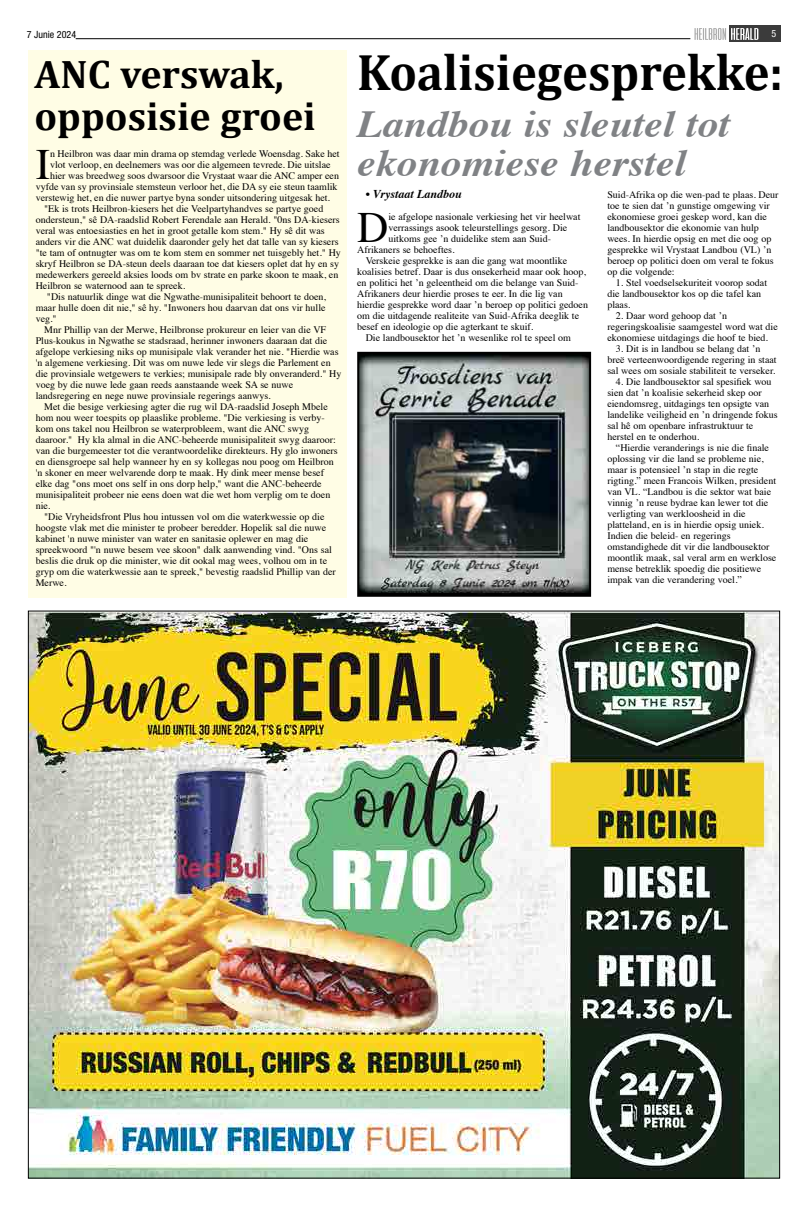
<style>
.page{position:relative;width:808px;height:1205px;background:#fff}
.page>*{position:absolute;margin:0;border:0;box-sizing:border-box;transform-origin:0 0}
.t1{font:700 51.5px "Cambria";color:#000;scale:.94 1}
.t2{font:43.3px "Times";color:#000}
.t3{font:700 40px/42px "Cambria";color:#000}
.t4{font:italic 700 38.2px "Times";color:#808285;scale:1.09 1}
.t5{font:italic 700 12px "Times";color:#000}
.t6{font:10px/11px "Times";color:#000}
.t7{font:condensed 10px "Helvetica Neue LT Std";color:#000}
.t8{font:condensed 10px "Helvetica Neue LT Std";color:#fff}
</style>
<div class="page">
<div style="left:729px;top:26px;width:51px;height:16px;background:#3b3b3b"></div>
<svg style="left:694px;top:28px;width:64px;height:12px"></svg>
<hr style="left:76px;top:38px;width:614px;height:1px;background:#000">
<div style="left:28px;top:51px;width:319px;height:547px;background:#fffde5"></div>
<img style="left:30px;top:613px;width:748px;height:563px">
<img style="left:360px;top:355px;width:228px;height:239px">
<div style="left:357px;top:352px;width:234px;height:245px;border:2px solid #000"></div>
<p class="t7" style="left:27px;top:29px;width:51px">7 Junie 2024</p>
<p class="t8" style="left:771px;top:28px;width:6px">5</p>
<h3 class="t3" style="left:34px;top:52px;width:283px">ANC verswak, opposisie groei</h3>
<h1 class="t1" style="left:357px;top:36px;width:455px">Koalisiegesprekke:</h1>
<h3 class="t4" style="left:357px;top:88px;width:343px">Landbou is sleutel tot</h3>
<h2 class="t2" style="left:36px;top:124px;width:16px">I</h2>
<h3 class="t4" style="left:357px;top:127px;width:303px">ekonomiese herstel</h3>
<p class="t6" style="left:50px;top:148px;width:291px">n Heilbron was daar min drama op stemdag verlede Woensdag. Sake het</p>
<p class="t6" style="left:50px;top:159px;width:282px">vlot verloop, en deelnemers was oor die algemeen tevrede. Die uitslae</p>
<p class="t6" style="left:50px;top:170px;width:290px">hier was breedweg soos dwarsoor die Vrystaat waar die ANC amper een</p>
<p class="t6" style="left:36px;top:181px;width:303px">vyfde van sy provinsiale stemsteun verloor het, die DA sy eie steun taamlik</p>
<p class="t6" style="left:36px;top:192px;width:296px">verstewig het, en die nuwer partye byna sonder uitsondering uitgesak het.</p>
<p class="t6" style="left:44px;top:203px;width:281px">"Ek is trots Heilbron-kiesers het die Veelpartyhandves se partye goed</p>
<p class="t6" style="left:36px;top:214px;width:305px">ondersteun," sê DA-raadslid Robert Ferendale aan Herald. "0ns DA-kiesers</p>
<p class="t6" style="left:36px;top:225px;width:290px">veral was entoesiasties en het in groot getalle kom stem." Hy sê dit was</p>
<p class="t6" style="left:36px;top:236px;width:304px">anders vir die ANC wat duidelik daaronder gely het dat talle van sy kiesers</p>
<p class="t6" style="left:36px;top:247px;width:307px">"te tam of ontnugter was om te kom stem en sommer net tuisgebly het." Hy</p>
<p class="t6" style="left:36px;top:258px;width:305px">skryf Heilbron se DA-steun deels daaraan toe dat kiesers oplet dat hy en sy</p>
<p class="t6" style="left:36px;top:269px;width:304px">medewerkers gereeld aksies loods om bv strate en parke skoon te maak, en</p>
<p class="t6" style="left:36px;top:280px;width:151px">Heilbron se waternood aan te spreek.</p>
<p class="t6" style="left:47px;top:291px;width:281px">"Dis natuurlik dinge wat die Ngwathe-munisipaliteit behoort te doen,</p>
<p class="t6" style="left:36px;top:302px;width:291px">maar hulle doen dit nie," sê hy. "Inwoners hou daarvan dat ons vir hulle</p>
<p class="t6" style="left:36px;top:313px;width:23px">veg."</p>
<p class="t6" style="left:44px;top:324px;width:283px">Mnr Phillip van der Merwe, Heilbronse prokureur en leier van die VF</p>
<p class="t6" style="left:36px;top:335px;width:293px">Plus-koukus in Ngwathe se stadsraad, herinner inwoners daaraan dat die</p>
<p class="t6" style="left:36px;top:346px;width:304px">afgelope verkiesing niks op munisipale vlak verander het nie. "Hierdie was</p>
<p class="t6" style="left:36px;top:357px;width:297px">'n algemene verkiesing. Dit was om nuwe lede vir slegs die Parlement en</p>
<p class="t6" style="left:36px;top:368px;width:307px">die provinsiale wetgewers te verkies; munisipale rade bly onveranderd." Hy</p>
<p class="t6" style="left:36px;top:379px;width:259px">voeg by die nuwe lede gaan reeds aanstaande week SA se nuwe</p>
<p class="t6" style="left:36px;top:390px;width:237px">landsregering en nege nuwe provinsiale regerings aanwys.</p>
<p class="t6" style="left:44px;top:401px;width:285px">Met die besige verkiesing agter die rug wil DA-raadslid Joseph Mbele</p>
<p class="t6" style="left:36px;top:412px;width:291px">hom nou weer toespits op plaaslike probleme. "Die verkiesing is verby-</p>
<p class="t6" style="left:36px;top:423px;width:275px">kom ons takel nou Heilbron se waterprobleem, want die ANC swyg</p>
<p class="t6" style="left:36px;top:434px;width:302px">daaroor." Hy kla almal in die ANC-beheerde munisipaliteit swyg daaroor:</p>
<p class="t6" style="left:36px;top:445px;width:303px">van die burgemeester tot die verantwoordelike direkteurs. Hy glo inwoners</p>
<p class="t6" style="left:36px;top:456px;width:299px">en diensgroepe sal help wanneer hy en sy kollegas nou poog om Heilbron</p>
<p class="t6" style="left:36px;top:467px;width:290px">'n skoner en meer welvarende dorp te maak. Hy dink meer mense besef</p>
<p class="t6" style="left:36px;top:478px;width:287px">elke dag "ons moet ons self in ons dorp help," want die ANC-beheerde</p>
<p class="t6" style="left:36px;top:489px;width:296px">munisipaliteit probeer nie eens doen wat die wet hom verplig om te doen</p>
<p class="t6" style="left:36px;top:500px;width:16px">nie.</p>
<p class="t6" style="left:44px;top:511px;width:282px">"Die Vryheidsfront Plus hou intussen vol om die waterkwessie op die</p>
<p class="t6" style="left:36px;top:522px;width:292px">hoogste vlak met die minister te probeer beredder. Hopelik sal die nuwe</p>
<p class="t6" style="left:36px;top:533px;width:274px">kabinet 'n nuwe minister van water en sanitasie oplewer en mag die</p>
<p class="t6" style="left:36px;top:544px;width:298px">spreekwoord "'n nuwe besem vee skoon" dalk aanwending vind. "Ons sal</p>
<p class="t6" style="left:36px;top:555px;width:293px">beslis die druk op die minister, wie dit ookal mag wees, volhou om in te</p>
<p class="t6" style="left:36px;top:566px;width:302px">gryp om die waterkwessie aan te spreek," bevestig raadslid Phillip van der</p>
<p class="t6" style="left:36px;top:577px;width:32px">Merwe.</p>
<p class="t5" style="left:366px;top:182px;width:98px">• Vrystaat Landbou</p>
<h2 class="t2" style="left:357px;top:187px;width:33px">D</h2>
<p class="t6" style="left:388px;top:210px;width:193px">ie afgelope nasionale verkiesing het vir heelwat</p>
<p class="t6" style="left:607px;top:188px;width:173px">Suid-Afrika op die wen-pad te plaas. Deur toe te sien dat ʼn gunstige omgewing vir ekonomiese groei geskep word, kan die landbousektor die ekonomie van hulp wees. In hierdie opsig en met die oog op gesprekke wil Vrystaat Landbou (VL) ʼn beroep op politici doen om veral te fokus op die volgende:</p>
<p class="t6" style="left:607px;top:276px;width:161px;text-indent:8px">1. Stel voedselsekuriteit voorop sodat die landbousektor kos op die tafel kan plaas.</p>
<p class="t6" style="left:607px;top:309px;width:172px;text-indent:8px">2. Daar word gehoop dat ʼn regeringskoalisie saamgestel word wat die ekonomiese uitdagings die hoof te bied.</p>
<p class="t6" style="left:607px;top:342px;width:171px;text-indent:8px">3. Dit is in landbou se belang dat ʼn breë verteenwoordigende regering in staat sal wees om sosiale stabiliteit te verseker.</p>
<p class="t6" style="left:607px;top:375px;width:172px;text-indent:8px">4. Die landbousektor sal spesifiek wou sien dat ʼn koalisie sekerheid skep oor eiendomsreg, uitdagings ten opsigte van landelike veiligheid en ʼn dringende fokus sal hê om openbare infrastruktuur te herstel en te onderhou.</p>
<p class="t6" style="left:607px;top:441px;width:170px;text-indent:8px">“Hierdie veranderings is nie die finale oplossing vir die land se probleme nie, maar is potensieel ʼn stap in die regte rigting.” meen Francois Wilken, president van VL. “Landbou is die sektor wat baie vinnig ʼn reuse bydrae kan lewer tot die verligting van werkloosheid in die platteland, en is in hierdie opsig uniek.<br>Indien die beleid- en regerings omstandighede dit vir die landbousektor moontlik maak, sal veral arm en werklose mense betreklik spoedig die positiewe impak van die verandering voel.”</p>
<p class="t6" style="left:388px;top:221px;width:180px">verrassings asook teleurstellings gesorg. Die</p>
<p class="t6" style="left:388px;top:232px;width:164px">uitkoms gee ʼn duidelike stem aan Suid-</p>
<p class="t6" style="left:357px;top:243px;width:99px">Afrikaners se behoeftes.</p>
<p class="t6" style="left:366px;top:254px;width:203px">Verskeie gesprekke is aan die gang wat moontlike</p>
<p class="t6" style="left:357px;top:265px;width:230px">koalisies betref. Daar is dus onsekerheid maar ook hoop,</p>
<p class="t6" style="left:357px;top:276px;width:223px">en politici het ʼn geleentheid om die belange van Suid-</p>
<p class="t6" style="left:357px;top:287px;width:207px">Afrikaners deur hierdie proses te eer. In die lig van</p>
<p class="t6" style="left:357px;top:298px;width:232px">hierdie gesprekke word daar ʼn beroep op politici gedoen</p>
<p class="t6" style="left:357px;top:309px;width:223px">om die uitdagende realiteite van Suid-Afrika deeglik te</p>
<p class="t6" style="left:357px;top:320px;width:178px">besef en ideologie op die agterkant te skuif.</p>
<p class="t6" style="left:366px;top:331px;width:207px">Die landbousektor het ʼn wesenlike rol te speel om</p>
</div>
